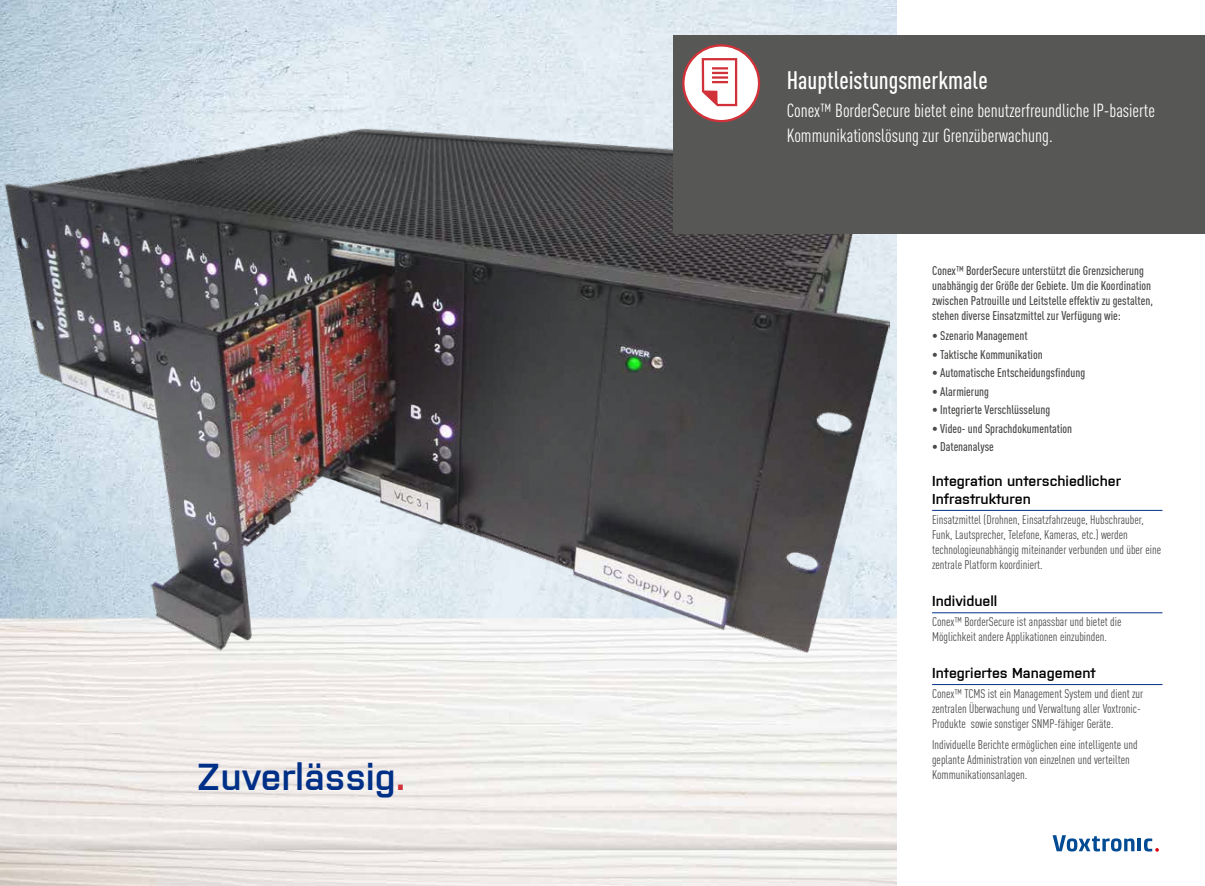
<style>
.page{position:relative;width:1205px;height:886px;background:#fff}
.page>*{position:absolute;margin:0;border:0;box-sizing:border-box;transform-origin:0 0}
.t1{font:600 37.5px "Purista";color:#002f87}
.t2{font:500 condensed 25px "DIN Pro";color:#fff}
.t3{font:condensed 18.75px/25px "DIN Pro";color:#fff}
.t4{font:600 14.38px/18px "Purista";color:#000}
.t5{font:condensed 12.5px/15px "DIN Pro";color:#4a4a49}
.t6{font:500 condensed 12.5px/15px "DIN Pro";color:#4a4a49}
.s1{color:#cf3339}
</style>
<div class="page">
<img style="left:0;top:0;width:896px;height:886px">
<img style="left:4px;top:128px;width:886px;height:525px">
<div style="left:673px;top:35px;width:532px;height:199px;background:#575756"></div>
<svg style="left:682px;top:44px;width:78px;height:78px"></svg>
<svg style="left:1052px;top:835px;width:82px;height:16px"></svg>
<hr style="left:1137px;top:839px;width:4px;height:12px;background:#004b93">
<svg style="left:1144px;top:838px;width:15px;height:14px"></svg>
<hr style="left:932px;top:510px;width:230px;height:1px;background:#002f87">
<hr style="left:932px;top:612px;width:230px;height:1px;background:#002f87">
<hr style="left:932px;top:684px;width:230px;height:1px;background:#002f87">
<h2 class="t2" style="left:787px;top:61px;width:202px">Hauptleistungsmerkmale</h2>
<h3 class="t3" style="left:787px;top:97px;width:370px">Conex™ BorderSecure bietet eine benutzerfreundliche IP-basierte<br>Kommunikationslösung zur Grenzüberwachung.</h3>
<p class="t6" style="left:932px;top:262px;width:222px">Conex™ BorderSecure unterstützt die Grenzsicherung unabhängig der Größe der Gebiete. Um die Koordination zwischen Patrouille und Leitstelle effektiv zu gestalten, stehen diverse Einsatzmittel zur Verfügung wie:</p>
<p class="t6" style="left:932px;top:327px;width:97px">• Szenario Management</p>
<p class="t6" style="left:932px;top:346px;width:112px">• Taktische Kommunikation</p>
<p class="t6" style="left:932px;top:364px;width:155px">• Automatische Entscheidungsfindung</p>
<p class="t6" style="left:932px;top:383px;width:58px">• Alarmierung</p>
<p class="t6" style="left:932px;top:401px;width:120px">• Integrierte Verschlüsselung</p>
<p class="t6" style="left:932px;top:420px;width:142px">• Video- und Sprachdokumentation</p>
<p class="t6" style="left:932px;top:438px;width:63px">• Datenanalyse</p>
<p class="t4" style="left:932px;top:471px;width:190px">Integration unterschiedlicher<br>Infrastrukturen</p>
<p class="t5" style="left:932px;top:511px;width:230px">Einsatzmittel (Drohnen, Einsatzfahrzeuge, Hubschrauber, Funk, Lautsprecher, Telefone, Kameras, etc.) werden technologieunabhängig miteinander verbunden und über eine zentrale Platform koordiniert.</p>
<p class="t4" style="left:932px;top:591px;width:67px">Individuell</p>
<p class="t5" style="left:932px;top:613px;width:191px">Conex™ BorderSecure ist anpassbar und bietet die<br>Möglichkeit andere Applikationen einzubinden.</p>
<p class="t4" style="left:932px;top:663px;width:165px">Integriertes Management</p>
<p class="t5" style="left:932px;top:685px;width:213px">Conex™ TCMS ist ein Management System und dient zur zentralen Überwachung und Verwaltung aller Voxtronic-<br>Produkte sowie sonstiger SNMP-fähiger Geräte.</p>
<p class="t5" style="left:932px;top:736px;width:207px">Individuelle Berichte ermöglichen eine intelligente und geplante Administration von einzelnen und verteilten</p>
<h1 class="t1" style="left:197px;top:749px;width:210px">Zuverlässig<span class="s1">.</span></h1>
<p class="t5" style="left:932px;top:766px;width:97px">Kommunikationsanlagen.</p>
</div>
